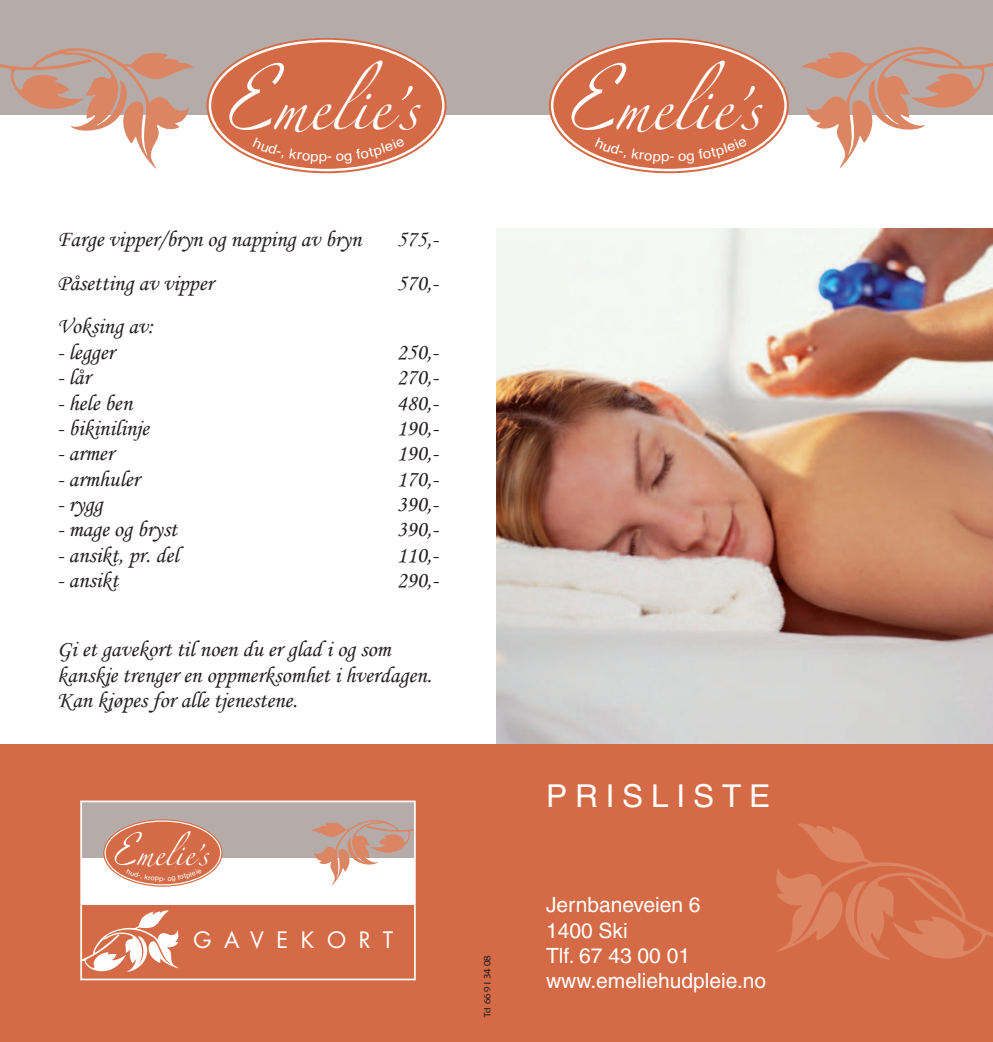
<style>
.page{position:relative;width:993px;height:1042px;background:#fff}
.page>*{position:absolute;margin:0;border:0;box-sizing:border-box;transform-origin:0 0}
.t1{font:100.98px "Savoye Let Plain";color:#fff}
.t2{font:50.05px "Savoye Let Plain";color:#fff}
.t3{font:44.8px "Zapfino";letter-spacing:-.19em;color:#fff;scale:.91 1}
.t4{font:31.5px "Helvetica";letter-spacing:.25em;color:#fff}
.t5{font:22.75px/25.4px "Monotype Corsiva";color:#231f20}
.t6{font:22.22px "Zapfino";color:#fff;scale:.91 1}
.t7{font:22.05px "Futura";letter-spacing:.575em;color:#fff}
.t8{font:21px/25.2px "Helvetica";color:#fff}
.t9{font:9.62px "Friz Quadrata";color:#231f20}
.s1{font-size:40.95px}
.s2{font-family:"Shelley Andante Script";font-size:87.15px}
.s3{font-size:20.3px}
.s4{font-family:"Shelley Andante Script";font-size:43.23px}
</style>
<div class="page">
<img style="left:496px;top:228px;width:496px;height:516px">
<div style="left:0;top:0;width:992px;height:114px;background:#b5acaa"></div>
<svg style="left:549px;top:39px;width:239px;height:134px"></svg>
<div style="left:552px;top:41px;width:233px;height:129px;background:#d56b46;border-radius:50%"></div>
<div style="left:0;top:744px;width:992px;height:298px;background:#d56b46"></div>
<svg style="left:801px;top:47px;width:191px;height:121px"></svg>
<svg style="left:0;top:48px;width:194px;height:121px"></svg>
<svg style="left:776px;top:823px;width:216px;height:136px"></svg>
<svg style="left:207px;top:39px;width:239px;height:134px"></svg>
<div style="left:210px;top:41px;width:233px;height:129px;background:#d56b46;border-radius:50%"></div>
<div style="left:82px;top:802px;width:332px;height:176px;background:#fff"></div>
<div style="left:82px;top:802px;width:332px;height:55px;background:#b5acaa"></div>
<svg style="left:104px;top:820px;width:118px;height:66px"></svg>
<div style="left:105px;top:821px;width:115px;height:64px;background:#d56b46;border-radius:50%"></div>
<div style="left:104px;top:820px;width:117px;height:65px;border:1px solid #fff;border-radius:50%"></div>
<svg style="left:311px;top:820px;width:101px;height:65px"></svg>
<div style="left:82px;top:905px;width:332px;height:73px;background:#d56b46"></div>
<svg style="left:83px;top:910px;width:95px;height:61px"></svg>
<div style="left:80px;top:800px;width:335px;height:180px;border:2px solid #fff"></div>
<svg style="left:595px;top:154px;width:12px;height:5px"></svg>
<svg style="left:713px;top:152px;width:34px;height:12px"></svg>
<svg style="left:253px;top:154px;width:12px;height:5px"></svg>
<svg style="left:371px;top:152px;width:34px;height:12px"></svg>
<svg style="left:126px;top:875px;width:76px;height:7px"></svg>
<h3 class="t3" style="left:272px;top:87px;width:161px">m e<span class="s1">l</span>iie<span class="s2">´</span>s</h3>
<h1 class="t1" style="left:229px;top:31px;width:52px">E</h1>
<p class="t5" style="left:57px;top:228px;width:305px">Farge vipper/bryn og napping av bryn</p>
<p class="t5" style="left:396px;top:228px;width:43px">575,-</p>
<p class="t5" style="left:57px;top:271px;width:158px">Påsetting av vipper</p>
<p class="t5" style="left:396px;top:271px;width:43px">570,-</p>
<p class="t5" style="left:57px;top:315px;width:98px">Voksing av:</p>
<p class="t5" style="left:57px;top:340px;width:59px">- legger</p>
<p class="t5" style="left:396px;top:340px;width:43px">250,-</p>
<p class="t5" style="left:57px;top:366px;width:35px">- lår</p>
<p class="t5" style="left:396px;top:366px;width:43px">270,-</p>
<p class="t5" style="left:57px;top:391px;width:77px">- hele ben</p>
<p class="t5" style="left:396px;top:391px;width:43px">480,-</p>
<p class="t5" style="left:57px;top:417px;width:93px">- bikinilinje</p>
<p class="t5" style="left:396px;top:417px;width:43px">190,-</p>
<p class="t5" style="left:57px;top:442px;width:58px">- armer</p>
<p class="t5" style="left:396px;top:442px;width:43px">190,-</p>
<p class="t5" style="left:57px;top:467px;width:84px">- armhuler</p>
<p class="t5" style="left:396px;top:467px;width:43px">170,-</p>
<p class="t5" style="left:57px;top:493px;width:47px">- rygg</p>
<p class="t5" style="left:396px;top:493px;width:43px">390,-</p>
<p class="t5" style="left:57px;top:518px;width:122px">- mage og bryst</p>
<p class="t5" style="left:396px;top:518px;width:43px">390,-</p>
<p class="t5" style="left:57px;top:543px;width:123px">- ansikt, pr. del</p>
<p class="t5" style="left:396px;top:543px;width:43px">110,-</p>
<p class="t5" style="left:57px;top:569px;width:63px">- ansikt</p>
<p class="t5" style="left:396px;top:569px;width:43px">290,-</p>
<p class="t5" style="left:57px;top:638px;width:376px">Gi et gavekort til noen du er glad i og som kanskje trenger en oppmerksomhet i hverdagen.<br>Kan kjøpes for alle tjenestene.</p>
<p class="t6" style="left:136px;top:844px;width:81px">m e<span class="s3">l</span>iie<span class="s4">´</span>s</p>
<h2 class="t2" style="left:115px;top:816px;width:26px">E</h2>
<p class="t7" style="left:193px;top:930px;width:201px">GAVEKORT</p>
<p class="t9" style="left:481px;top:1017px;width:63px;rotate:-90deg">Td 66 91 34 08</p>
<h3 class="t3" style="left:614px;top:87px;width:161px">m e<span class="s1">l</span>iie<span class="s2">´</span>s</h3>
<h1 class="t1" style="left:571px;top:31px;width:52px">E</h1>
<h3 class="t4" style="left:546px;top:784px;width:225px">PRISLISTE</h3>
<p class="t8" style="left:546px;top:894px;width:221px">Jernbaneveien 6<br>1400 Ski<br>Tlf. 67 43 00 01 www.emeliehudpleie.no</p>
</div>
